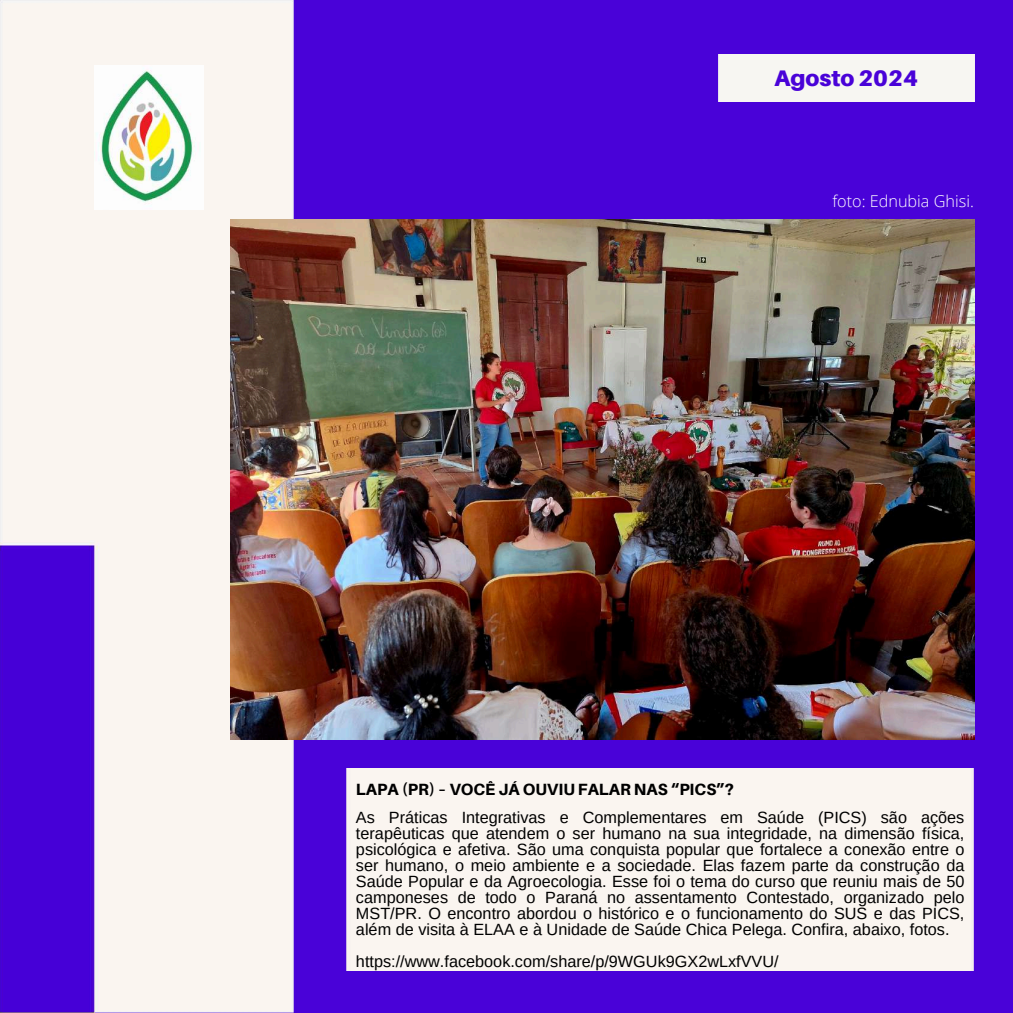
<style>
.page{position:relative;width:1013px;height:1013px;background:#fff}
.page>*{position:absolute;margin:0;border:0;box-sizing:border-box;transform-origin:0 0}
.t1{font:900 22.5px "Aileron";color:#4902d8}
.t2{font:16.25px/16px "Arimo";color:#000;text-align:justify}
.t3{font:800 16.25px "Aileron";color:#000}
.t4{font:300 16.25px "Open Sans";color:#fff}
</style>
<div class="page">
<div style="left:0;top:0;width:1012px;height:1012px;background:#4902d8"></div>
<div style="left:718px;top:54px;width:256px;height:47px;background:#f7f6f2"></div>
<div style="left:346px;top:768px;width:627px;height:202px;background:#faf5f0"></div>
<img style="left:0;top:0;width:299px;height:1012px">
<img style="left:230px;top:219px;width:744px;height:520px">
<img style="left:95px;top:65px;width:108px;height:145px">
<h1 class="t1" style="left:774px;top:64px;width:145px">Agosto 2024</h1>
<p class="t4" style="left:832px;top:189px;width:143px">foto: Ednubia Ghisi.</p>
<p class="t3" style="left:356px;top:779px;width:379px">LAPA (PR) – VOCÊ JÁ OUVIU FALAR NAS “PICS”?</p>
<p class="t2" style="left:356px;top:809px;width:610px">As Práticas Integrativas e Complementares em Saúde (PICS) são ações terapêuticas que atendem o ser humano na sua integridade, na dimensão física, psicológica e afetiva. São uma conquista popular que fortalece a conexão entre o ser humano, o meio ambiente e a sociedade. Elas fazem parte da construção da Saúde Popular e da Agroecologia. Esse foi o tema do curso que reuniu mais de 50 camponeses de todo o Paraná no assentamento Contestado, organizado pelo MST/PR. O encontro abordou o histórico e o funcionamento do SUS e das PICS, além de visita à ELAA e à Unidade de Saúde Chica Pelega. Confira, abaixo, fotos.</p>
<p class="t2" style="left:356px;top:952px;width:424px">https://www.facebook.com/share/p/9WGUk9GX2wLxfVVU/</p>
</div>
